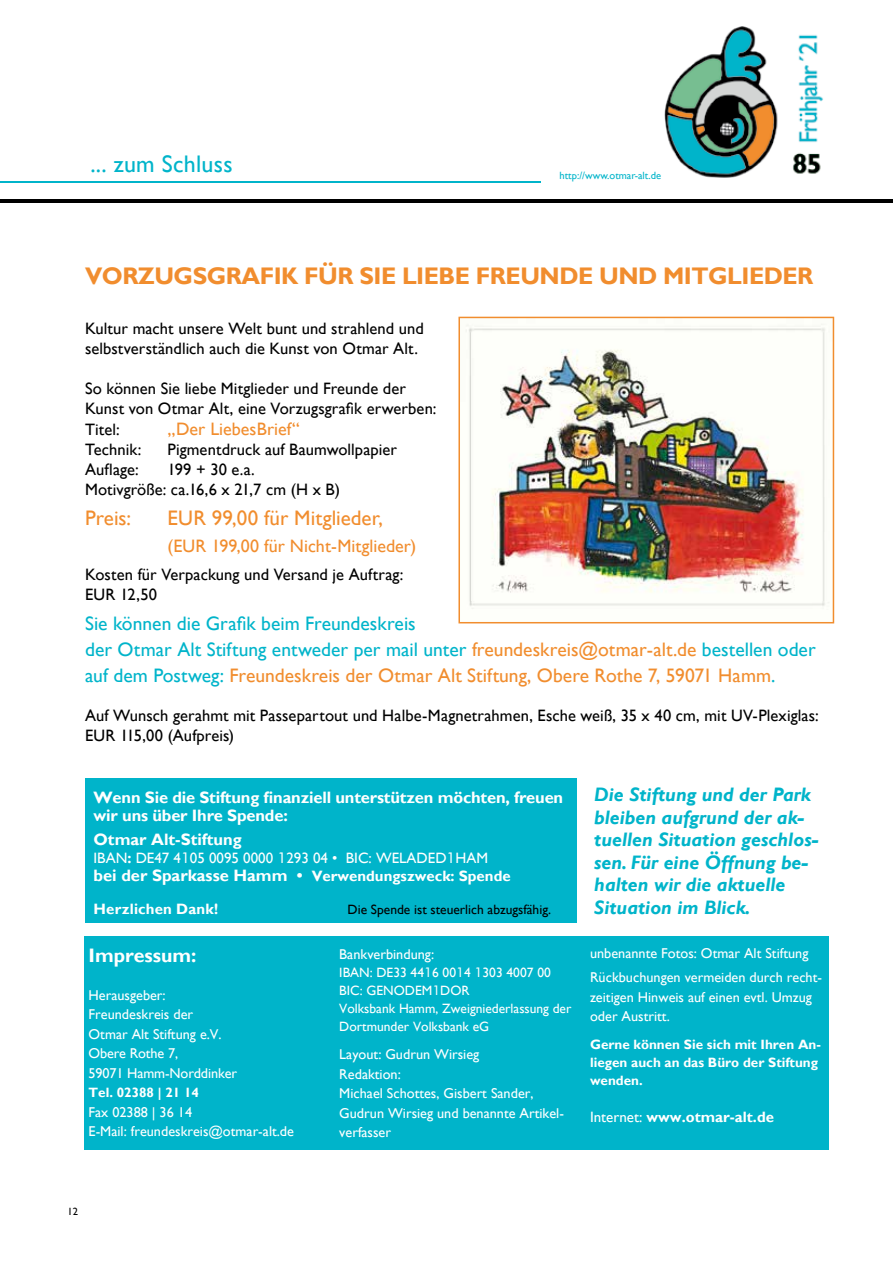
<style>
.page{position:relative;width:893px;height:1263px;background:#fff}
.page>*{position:absolute;margin:0;border:0;box-sizing:border-box;transform-origin:0 0}
.t1{font:700 24px "Gill Sans";letter-spacing:-.02em;color:#f18d2e}
.t2{font:24px "Gill Sans";letter-spacing:.01em;color:#00b4ca}
.t3{font:21px "Gill Sans";letter-spacing:.005em;color:#f18d2e}
.t4{font:19.5px/25.8px "Gill Sans";color:#00b4ca}
.t5{font:italic 700 19.5px/22.5px "Gill Sans";color:#00b4ca}
.t6{font:700 19.5px "Gill Sans";color:#fff}
.t7{font:18px "Gill Sans";letter-spacing:.005em;color:#f18d2e}
.t8{font:16.5px/19.8px "Gill Sans";letter-spacing:.005em;color:#000}
.t9{font:700 16.5px/18px "Gill Sans";letter-spacing:-.01em;color:#fff}
.t10{font:15px/18px "Gill Sans";color:#fff}
.t11{font:700 15px "Gill Sans";letter-spacing:.005em;color:#fff}
.t12{font:14.25px/19.5px "Gill Sans";color:#fff}
.t13{font:13.5px/18px "Gill Sans";color:#fff}
.t14{font:700 13.5px/18px "Gill Sans";color:#fff}
.t15{font:13.5px "Gill Sans";color:#000}
.t16{font:10.5px "Gill Sans";color:#00b4ca}
.t17{font:10.5px "Gill Sans";color:#000}
.s1{color:#f18d2e}
.s2{font-weight:700}
.s3{font-family:"Futura BT"}
.s4{font-weight:700;font-size:16.5px}
.s5{font-weight:400}
</style>
<div class="page">
<hr style="left:0;top:200px;width:893px;height:3px;background:#000">
<hr style="left:0;top:182px;width:540px;height:1px;background:#00b4ca">
<img style="left:664px;top:26px;width:159px;height:152px">
<div style="left:84px;top:936px;width:744px;height:213px;background:#00b4ca"></div>
<div style="left:85px;top:778px;width:491px;height:145px;background:#00b4ca"></div>
<img style="left:458px;top:317px;width:376px;height:306px">
<h1 class="t2" style="left:90px;top:150px;width:144px">... zum Schluss</h1>
<p class="t16" style="left:559px;top:169px;width:103px">http://www.otmar-alt.de</p>
<h1 class="t1" style="left:85px;top:262px;width:730px">VORZUGSGRAFIK FÜR SIE LIEBE FREUNDE UND MITGLIEDER</h1>
<p class="t8" style="left:85px;top:319px;width:340px">Kultur macht unsere Welt bunt und strahlend und selbstverständlich auch die Kunst von Otmar Alt.</p>
<p class="t8" style="left:85px;top:379px;width:353px">So können Sie liebe Mitglieder und Freunde der<br>Kunst von Otmar Alt, eine Vorzugsgrafik erwerben:</p>
<p class="t8" style="left:85px;top:420px;width:36px">Titel:</p>
<p class="t7" style="left:168px;top:419px;width:134px">„Der LiebesBrief“</p>
<p class="t8" style="left:85px;top:440px;width:58px">Technik:</p>
<p class="t8" style="left:168px;top:440px;width:231px">Pigmentdruck auf Baumwollpapier</p>
<p class="t8" style="left:85px;top:460px;width:55px">Auflage:</p>
<p class="t8" style="left:85px;top:460px;width:257px;text-align:center">199 + 30 e.a.<br>Motivgröße: ca.16,6 x 21,7 cm (H x B)</p>
<p class="t3" style="left:85px;top:505px;width:48px">Preis:</p>
<p class="t3" style="left:168px;top:505px;width:217px">EUR 99,00 für Mitglieder,</p>
<p class="t7" style="left:168px;top:535px;width:250px">(EUR 199,00 für Nicht-Mitglieder)</p>
<p class="t8" style="left:85px;top:565px;width:320px">Kosten für Verpackung und Versand je Auftrag:<br>EUR 12,50</p>
<p class="t4" style="left:85px;top:611px;width:732px">Sie können die Grafik beim Freundeskreis<br>der Otmar Alt Stiftung entweder per mail unter <span class="s1">freundeskreis@otmar-alt.de</span> bestellen oder auf dem Postweg: <span class="s1">Freundeskreis der Otmar Alt Stiftung, Obere Rothe 7, 59071 Hamm</span>.</p>
<p class="t8" style="left:85px;top:706px;width:735px">Auf Wunsch gerahmt mit Passepartout und Halbe-Magnetrahmen, Esche weiß, 35 x 40 cm, mit UV-Plexiglas:<br>EUR 115,00 (Aufpreis)</p>
<p class="t9" style="left:94px;top:789px;width:471px">Wenn Sie die Stiftung finanziell unterstützen möchten, freuen wir uns über Ihre Spende:</p>
<p class="t9" style="left:94px;top:831px;width:150px">Otmar Alt-Stiftung</p>
<p class="t10" style="left:94px;top:849px;width:419px">IBAN<span class="s2">:</span> DE47 4<span class="s3">1</span>05 0095 0000 <span class="s3">1</span>293 04 • BIC: WELADED<span class="s3">1</span>HAM <span class="s4">bei der Sparkasse Hamm •</span> <span class="s2">Verwendungszweck: Spende</span></p>
<p class="t11" style="left:94px;top:900px;width:126px">Herzlichen Dank!</p>
<p class="t15" style="left:348px;top:901px;width:205px">Die Spende ist steuerlich abzugsfähig.</p>
<p class="t6" style="left:89px;top:944px;width:110px">Impressum:</p>
<p class="t12" style="left:89px;top:985px;width:150px">Herausgeber:<br>Freundeskreis der<br>Otmar Alt Stiftung e.V.<br>Obere Rothe 7,<br>59071 Hamm-Norddinker</p>
<p class="t14" style="left:89px;top:1084px;width:112px">Tel. 02388 | 21 14</p>
<p class="t12" style="left:89px;top:1102px;width:207px">Fax 02388 | 36 14<br>E-Mail: freundeskreis@otmar-alt.de</p>
<p class="t12" style="left:339px;top:944px;width:96px">Bankverbindung:</p>
<p class="t13" style="left:339px;top:963px;width:234px">IBAN: DE33 44<span class="s3">1</span>6 00<span class="s3">1</span>4 <span class="s3">1</span>303 4007 00<br>BIC: GENODEM<span class="s3">1</span>DOR<br>Volksbank Hamm, Zweigniederlassung der<br>Dortmunder Volksbank eG</p>
<p class="t12" style="left:339px;top:1045px;width:226px">Layout: Gudrun Wirsieg<br>Redaktion:<br>Michael Schottes, Gisbert Sander,<br>Gudrun Wirsieg und benannte Artikel&shy;verfasser</p>
<p class="t5" style="left:594px;top:784px;width:226px">Die Stiftung und der Park bleiben aufgrund der ak&shy;tuellen Situation geschlos&shy;sen. Für eine Öffnung be&shy;halten wir die aktuelle<br>Situation im Blick.</p>
<p class="t12" style="left:590px;top:942px;width:234px;line-height:24px">unbenannte Fotos: Otmar Alt Stiftung<br>Rückbuchungen vermeiden durch recht-</p>
<p class="t12" style="left:590px;top:988px;width:223px">zeitigen Hinweis auf einen evtl. Umzug oder Austritt.</p>
<p class="t14" style="left:590px;top:1035px;width:232px">Gerne können Sie sich mit Ihren An&shy;liegen auch an das Büro der Stiftung wenden.</p>
<p class="t11" style="left:590px;top:1108px;width:185px"><span class="s5">Internet:</span> www.otmar-alt.de</p>
<p class="t17" style="left:68px;top:1205px;width:12px">12</p>
</div>
